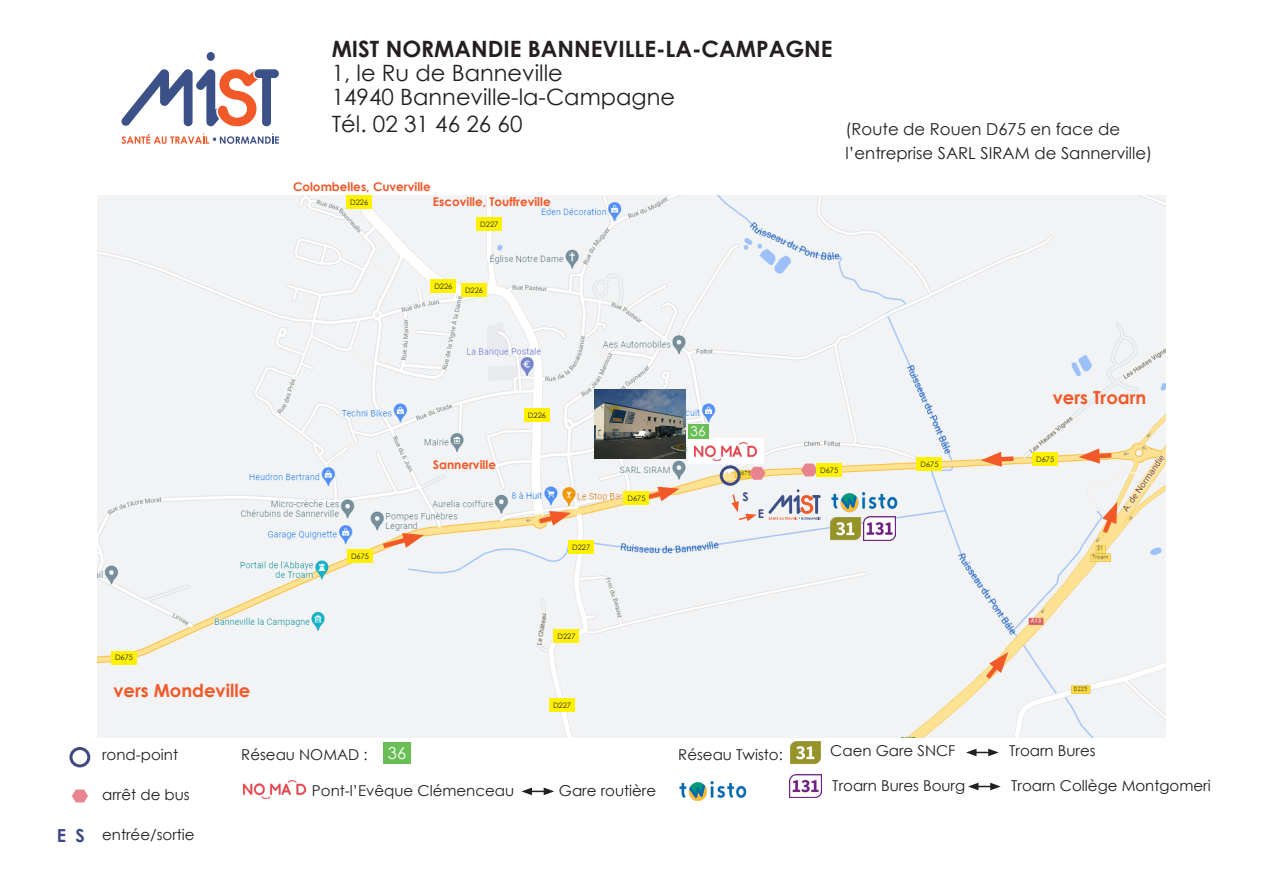
<style>
.page{position:relative;width:1263px;height:893px;background:#fff}
.page>*{position:absolute;margin:0;border:0;box-sizing:border-box;transform-origin:0 0}
.t1{font:22.5px "Century Gothic";color:#231f20}
.t2{font:700 22.5px "Century Gothic";color:#231f20}
.t3{font:700 18px "Century Gothic";color:#f15929}
.t4{font:700 18px "Century Gothic";color:#3e4982}
.t5{font:16.5px/24px "Century Gothic";color:#231f20}
.t6{font:16.5px "Century Gothic";color:#fff}
.t7{font:15px "Century Gothic";color:#231f20}
.t8{font:13.5px "Century Gothic";color:#fff}
.t9{font:700 12px "Century Gothic";color:#f15929}
.t10{font:700 12px "Century Gothic";color:#3e4982}
.t11{font:7.5px "Century Gothic";color:#231f20}
</style>
<div class="page">
<img style="left:97px;top:196px;width:1069px;height:541px">
<div style="left:207px;top:52px;width:8px;height:9px;background:#3c5187;border-radius:50%"></div>
<svg style="left:121px;top:69px;width:158px;height:57px"></svg>
<svg style="left:121px;top:133px;width:158px;height:11px"></svg>
<svg style="left:378px;top:533px;width:46px;height:18px"></svg>
<svg style="left:534px;top:511px;width:37px;height:16px"></svg>
<svg style="left:642px;top:486px;width:37px;height:17px"></svg>
<svg style="left:981px;top:452px;width:37px;height:15px"></svg>
<svg style="left:1079px;top:448px;width:37px;height:16px"></svg>
<svg style="left:1099px;top:502px;width:19px;height:36px"></svg>
<svg style="left:981px;top:652px;width:27px;height:32px"></svg>
<svg style="left:731px;top:493px;width:26px;height:28px"></svg>
<svg style="left:768px;top:489px;width:53px;height:31px"></svg>
<img style="left:831px;top:493px;width:67px;height:19px">
<img style="left:679px;top:781px;width:67px;height:19px">
<div style="left:688px;top:438px;width:75px;height:26px;background:#fff"></div>
<img style="left:694px;top:443px;width:63px;height:17px">
<img style="left:243px;top:781px;width:63px;height:17px">
<div style="left:688px;top:424px;width:20px;height:14px;background:#69be56"></div>
<div style="left:383px;top:743px;width:28px;height:21px;background:#69be56"></div>
<img style="left:829px;top:517px;width:33px;height:24px">
<img style="left:790px;top:741px;width:31px;height:23px">
<img style="left:864px;top:517px;width:32px;height:23px">
<img style="left:789px;top:774px;width:32px;height:24px">
<div style="left:720px;top:465px;width:21px;height:21px;border:3px solid #3e4982;border-radius:50%"></div>
<div style="left:69px;top:747px;width:21px;height:20px;border:3px solid #3e4982;border-radius:50%"></div>
<svg style="left:749px;top:467px;width:17px;height:13px"></svg>
<svg style="left:72px;top:789px;width:16px;height:13px"></svg>
<svg style="left:801px;top:464px;width:15px;height:12px"></svg>
<svg style="left:521px;top:787px;width:33px;height:8px"></svg>
<svg style="left:966px;top:749px;width:33px;height:7px"></svg>
<svg style="left:968px;top:783px;width:33px;height:7px"></svg>
<div style="left:111px;top:651px;width:25px;height:13px;background:#fff101"></div>
<div style="left:347px;top:550px;width:25px;height:13px;background:#fff101"></div>
<div style="left:624px;top:492px;width:25px;height:13px;background:#fff101"></div>
<div style="left:816px;top:464px;width:26px;height:13px;background:#fff101"></div>
<div style="left:568px;top:541px;width:26px;height:13px;background:#fff101"></div>
<div style="left:524px;top:408px;width:25px;height:13px;background:#fff101"></div>
<div style="left:461px;top:283px;width:25px;height:13px;background:#fff101"></div>
<div style="left:431px;top:279px;width:25px;height:14px;background:#fff101"></div>
<div style="left:347px;top:196px;width:25px;height:13px;background:#fff101"></div>
<div style="left:477px;top:217px;width:25px;height:14px;background:#fff101"></div>
<div style="left:554px;top:629px;width:25px;height:13px;background:#fff101"></div>
<div style="left:549px;top:698px;width:25px;height:13px;background:#fff101"></div>
<div style="left:917px;top:458px;width:25px;height:13px;background:#fff101"></div>
<div style="left:1032px;top:453px;width:25px;height:13px;background:#fff101"></div>
<img style="left:594px;top:390px;width:92px;height:68px">
<p class="t2" style="left:332px;top:32px;width:502px">MIST NORMANDIE BANNEVILLE-LA-CAMPAGNE</p>
<p class="t1" style="left:332px;top:57px;width:233px">1, le Ru de Banneville</p>
<p class="t1" style="left:332px;top:81px;width:345px">14940 Banneville-la-Campagne</p>
<p class="t1" style="left:332px;top:108px;width:192px">Tél. 02 31 46 26 60</p>
<p class="t5" style="left:845px;top:117px;width:308px">(Route de Rouen D675 en face de l’entreprise SARL SIRAM de Sannerville)</p>
<p class="t9" style="left:293px;top:178px;width:139px">Colombelles, Cuverville</p>
<p class="t11" style="left:350px;top:197px;width:20px">D226</p>
<p class="t9" style="left:433px;top:193px;width:119px">Escoville, Touffreville</p>
<p class="t11" style="left:480px;top:219px;width:20px">D227</p>
<p class="t11" style="left:434px;top:281px;width:20px">D226</p>
<p class="t11" style="left:465px;top:285px;width:20px">D226</p>
<p class="t11" style="left:351px;top:551px;width:20px">D675</p>
<p class="t9" style="left:433px;top:455px;width:65px">Sannerville</p>
<p class="t11" style="left:528px;top:410px;width:20px">D226</p>
<p class="t11" style="left:572px;top:542px;width:20px">D227</p>
<p class="t11" style="left:627px;top:493px;width:20px">D675</p>
<p class="t8" style="left:690px;top:422px;width:16px">36</p>
<p class="t10" style="left:742px;top:487px;width:8px">S</p>
<p class="t10" style="left:758px;top:504px;width:8px">E</p>
<p class="t11" style="left:820px;top:465px;width:20px">D675</p>
<p class="t11" style="left:920px;top:459px;width:20px">D675</p>
<p class="t4" style="left:57px;top:822px;width:11px">E</p>
<p class="t4" style="left:75px;top:822px;width:11px">S</p>
<p class="t11" style="left:115px;top:652px;width:20px">D675</p>
<p class="t3" style="left:113px;top:676px;width:138px">vers Mondeville</p>
<p class="t11" style="left:557px;top:631px;width:20px">D227</p>
<p class="t11" style="left:553px;top:700px;width:20px">D227</p>
<p class="t7" style="left:102px;top:744px;width:78px">rond-point</p>
<p class="t7" style="left:102px;top:784px;width:89px">arrêt de bus</p>
<p class="t7" style="left:102px;top:824px;width:94px">entrée/sortie</p>
<p class="t7" style="left:241px;top:744px;width:128px">Réseau NOMAD :</p>
<p class="t7" style="left:830px;top:741px;width:127px">Caen Gare SNCF</p>
<p class="t7" style="left:832px;top:775px;width:134px">Troarn Bures Bourg</p>
<p class="t6" style="left:388px;top:741px;width:20px">36</p>
<p class="t7" style="left:678px;top:744px;width:106px">Réseau Twisto:</p>
<p class="t7" style="left:312px;top:780px;width:204px">Pont-l’Evêque Clémenceau</p>
<p class="t7" style="left:559px;top:780px;width:99px">Gare routière</p>
<p class="t3" style="left:1053px;top:383px;width:95px">vers Troarn</p>
<p class="t11" style="left:1036px;top:454px;width:20px">D675</p>
<p class="t7" style="left:1009px;top:741px;width:88px">Troarn Bures</p>
<p class="t7" style="left:1011px;top:775px;width:201px">Troarn Collège Montgomeri</p>
</div>
